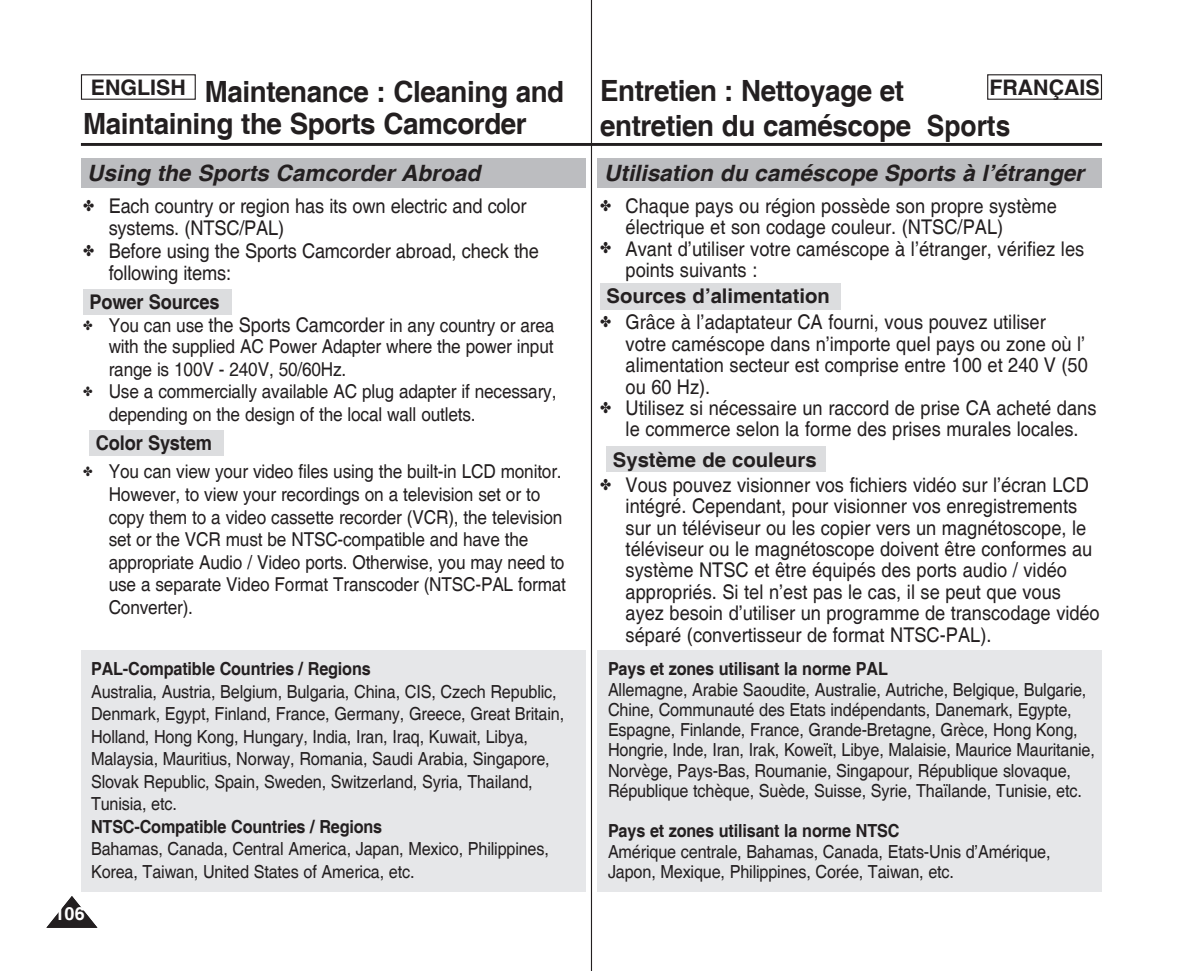
<style>
.page{position:relative;width:1182px;height:971px;background:#fff}
.page>*{position:absolute;margin:0;border:0;box-sizing:border-box;transform-origin:0 0}
.타이틀{font:700 29.25px/31.5px "Helvetica";letter-spacing:-.015em;color:#231f20;scale:.95 1}
.helvetica-bold{font:italic 700 22.5px "Helvetica";color:#231f20}
.t1{font:700 21.38px "Helvetica";color:#231f20}
.body-tab-tab{font:20.25px/21.4px "Helvetica";color:#231f20;scale:.9 1}
.t2{font:700 20.25px "Helvetica";color:#231f20}
.t3{font:700 20.25px "Helvetica";color:#231f20;scale:.9 1}
.body-tab-tab-2{font:19.12px/22.5px "Helvetica";letter-spacing:-.01em;color:#231f20;scale:.9 1}
.본문_맞춤{font:18px/22.5px "Helvetica";letter-spacing:-.01em;color:#231f20;scale:.9 1}
.본문_맞춤-2{font:700 18px "Helvetica";letter-spacing:-.01em;color:#231f20;scale:.9 1}
.t4{font:700 18px "Helvetica";color:#fff}
.s1{font-size:20.25px}
</style>
<div class="page">
<svg style="left:47px;top:896px;width:50px;height:31px"></svg>
<div style="left:81px;top:74px;width:115px;height:26px;border:1px solid #231f20"></div>
<hr style="left:81px;top:143px;width:1020px;height:3px;background:#231f20">
<hr style="left:591px;top:0;width:1px;height:970px;background:#231f20">
<div style="left:987px;top:74px;width:114px;height:26px;border:1px solid #231f20"></div>
<div style="left:597px;top:649px;width:504px;height:242px;background:#e6e7e9"></div>
<div style="left:81px;top:157px;width:504px;height:30px;background:#bcbdc0"></div>
<div style="left:81px;top:649px;width:504px;height:242px;background:#e6e7e9"></div>
<div style="left:83px;top:289px;width:149px;height:25px;background:#dcdddf"></div>
<div style="left:90px;top:430px;width:133px;height:26px;background:#dcdddf"></div>
<div style="left:597px;top:157px;width:504px;height:30px;background:#bcbdc0"></div>
<div style="left:600px;top:283px;width:240px;height:26px;background:#dcdddf"></div>
<div style="left:606px;top:446px;width:220px;height:26px;background:#dcdddf"></div>
<p class="t1" style="left:91px;top:74px;width:97px">ENGLISH</p>
<p class="t1" style="left:989px;top:74px;width:112px">FRANÇAIS</p>
<p class="타이틀" style="left:600px;top:74px;width:433px;line-height:35.1px">Entretien : Nettoyage et entretien du caméscope Sports</p>
<p class="타이틀" style="left:83px;top:78px;width:508px;text-indent:121px">Maintenance : Cleaning and<br>Maintaining the Sports Camcorder</p>
<p class="helvetica-bold" style="left:87px;top:159px;width:394px">Using the Sports Camcorder Abroad</p>
<p class="helvetica-bold" style="left:604px;top:159px;width:481px">Utilisation du caméscope Sports à l’étranger</p>
<p class="body-tab-tab" style="left:109px;top:195px;width:465px;line-height:22.5px;text-indent:-26px">✤ Each country or region has its own electric and color systems. (NTSC/PAL)</p>
<p class="body-tab-tab" style="left:109px;top:240px;width:479px;line-height:22.5px;text-indent:-26px">✤ Before using the Sports Camcorder abroad, check the following items:</p>
<p class="t3" style="left:90px;top:289px;width:146px">Power Sources</p>
<p class="body-tab-tab-2" style="left:109px;top:315px;width:496px;text-align:justify;text-indent:-26px">✤ You can use <span class="s1">the Sports Camcorder</span> in any country or area with the supplied AC Power Adapter where the power input range is 100V - 240V, 50/60Hz.</p>
<p class="body-tab-tab-2" style="left:109px;top:380px;width:499px;text-indent:-26px">✤ Use a commercially available AC plug adapter if necessary, depending on the design of the local wall outlets.</p>
<p class="t3" style="left:96px;top:431px;width:130px">Color System</p>
<p class="body-tab-tab-2" style="left:83px;top:461px;width:533px">✤ You can view your video files using the built-in LCD monitor.</p>
<p class="body-tab-tab-2" style="left:109px;top:484px;width:509px">However, to view your recordings on a television set or to copy them to a video cassette recorder (VCR), the television set or the VCR must be NTSC-compatible and have the appropriate Audio / Video ports. Otherwise, you may need to use a separate Video Format Transcoder (NTSC-PAL format Converter).</p>
<p class="body-tab-tab" style="left:625px;top:196px;width:480px;text-indent:-26px">✤ Chaque pays ou région possède son propre système électrique et son codage couleur. (NTSC/PAL)</p>
<p class="body-tab-tab" style="left:625px;top:238px;width:511px;text-indent:-26px">✤ Avant d’utiliser votre caméscope à l’étranger, vérifiez les points suivants :</p>
<p class="t2" style="left:606px;top:284px;width:225px">Sources d’alimentation</p>
<p class="body-tab-tab" style="left:625px;top:312px;width:515px;text-indent:-26px">✤ Grâce à l’adaptateur CA fourni, vous pouvez utiliser votre caméscope dans n’importe quel pays ou zone où l’ alimentation secteur est comprise entre 100 et 240 V (50 ou 60 Hz).</p>
<p class="body-tab-tab" style="left:600px;top:398px;width:553px;text-align:center">✤ Utilisez si nécessaire un raccord de prise CA acheté dans le commerce selon la forme des prises murales locales.</p>
<p class="t2" style="left:612px;top:447px;width:205px">Système de couleurs</p>
<p class="body-tab-tab" style="left:625px;top:474px;width:528px;text-indent:-26px">✤ Vous pouvez visionner vos fichiers vidéo sur l’écran LCD intégré. Cependant, pour visionner vos enregistrements sur un téléviseur ou les copier vers un magnétoscope, le téléviseur ou le magnétoscope doivent être conformes au système NTSC et être équipés des ports audio / vidéo appropriés. Si tel n’est pas le cas, il se peut que vous ayez besoin d’utiliser un programme de transcodage vidéo séparé (convertisseur de format NTSC-PAL).</p>
<p class="본문_맞춤-2" style="left:91px;top:658px;width:312px">PAL-Compatible Countries / Regions</p>
<p class="본문_맞춤" style="left:91px;top:680px;width:527px">Australia, Austria, Belgium, Bulgaria, China, CIS, Czech Republic, Denmark, Egypt, Finland, France, Germany, Greece, Great Britain, Holland, Hong Kong, Hungary, India, Iran, Iraq, Kuwait, Libya, Malaysia, Mauritius, Norway, Romania, Saudi Arabia, Singapore, Slovak Republic, Spain, Sweden, Switzerland, Syria, Thailand, Tunisia, etc.</p>
<p class="본문_맞춤-2" style="left:91px;top:815px;width:325px">NTSC-Compatible Countries / Regions</p>
<p class="본문_맞춤" style="left:91px;top:838px;width:510px">Bahamas, Canada, Central America, Japan, Mexico, Philippines,<br>Korea, Taiwan, United States of America, etc.</p>
<p class="본문_맞춤-2" style="left:608px;top:658px;width:312px">Pays et zones utilisant la norme PAL</p>
<p class="본문_맞춤" style="left:608px;top:679px;width:542px;line-height:20.2px">Allemagne, Arabie Saoudite, Australie, Autriche, Belgique, Bulgarie, Chine, Communauté des Etats indépendants, Danemark, Egypte, Espagne, Finlande, France, Grande-Bretagne, Grèce, Hong Kong, Hongrie, Inde, Iran, Irak, Koweït, Libye, Malaisie, Maurice Mauritanie, Norvège, Pays-Bas, Roumanie, Singapour, République slovaque, République tchèque, Suède, Suisse, Syrie, Thaïlande, Tunisie, etc.</p>
<p class="본문_맞춤-2" style="left:608px;top:820px;width:325px">Pays et zones utilisant la norme NTSC</p>
<p class="본문_맞춤" style="left:608px;top:841px;width:493px;line-height:20.2px">Amérique centrale, Bahamas, Canada, Etats-Unis d’Amérique,<br>Japon, Mexique, Philippines, Corée, Taiwan, etc.</p>
<p class="t4" style="left:55px;top:903px;width:32px">106</p>
</div>
